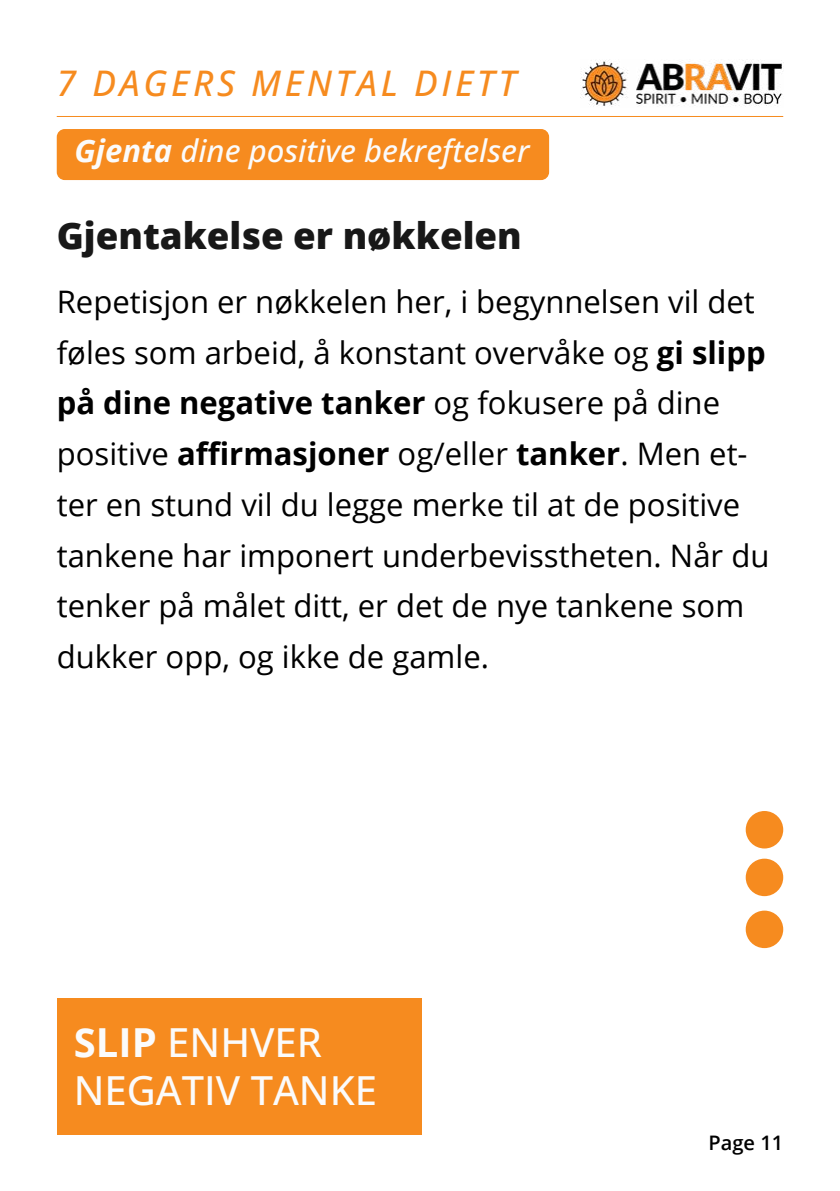
<style>
.page{position:relative;width:840px;height:1191px;background:#fff}
.page>*{position:absolute;margin:0;border:0;box-sizing:border-box;transform-origin:0 0}
.t1{font:500 40px/48px "Open Sans";color:#fbfbfb}
.t2{font:800 36.6px "Open Sans";color:#181818}
.t3{font:italic 500 35.2px "Open Sans";letter-spacing:.1em;color:#f68b1f}
.t4{font:31px/50.8px "Open Sans";color:#000}
.t5{font:italic 500 31px "Open Sans";color:#fbfbfb}
.t6{font:600 20px "Open Sans";color:#000}
.s1{font-weight:700}
</style>
<div class="page">
<div style="left:57px;top:129px;width:492px;height:51px;background:#f68b1f;border-radius:8px"></div>
<div style="left:57px;top:998px;width:364px;height:136px;background:#f68b1f"></div>
<div style="left:745px;top:811px;width:37px;height:37px;background:#f68b1f;border-radius:50%"></div>
<div style="left:745px;top:858px;width:37px;height:38px;background:#f68b1f;border-radius:50%"></div>
<div style="left:745px;top:910px;width:37px;height:38px;background:#f68b1f;border-radius:50%"></div>
<img style="left:580px;top:60px;width:202px;height:46px">
<hr style="left:57px;top:116px;width:725px;height:1px;background:#f68b1f">
<p class="t3" style="left:57px;top:58px;width:461px">7 DAGERS MENTAL DIETT</p>
<p class="t5" style="left:74px;top:129px;width:456px"><span class="s1">Gjenta</span> dine positive bekreftelser</p>
<p class="t2" style="left:57px;top:208px;width:466px">Gjentakelse er nøkkelen</p>
<p class="t4" style="left:57px;top:275px;width:713px">Repetisjon er nøkkelen her, i begynnelsen vil det føles som arbeid, å konstant overvåke og <span class="s1">gi slipp på dine negative tanker</span> og fokusere på dine positive <span class="s1">affirmasjoner</span> og/eller <span class="s1">tanker</span>. Men et&shy;ter en stund vil du legge merke til at de positive tankene har imponert underbevisstheten. Når du tenker på målet ditt, er det de nye tankene som dukker opp, og ikke de gamle.</p>
<p class="t1" style="left:74px;top:1017px;width:304px"><span class="s1">SLIP</span> ENHVER<br>NEGATIV TANKE</p>
<p class="t6" style="left:708px;top:1128px;width:76px">Page 11</p>
</div>
